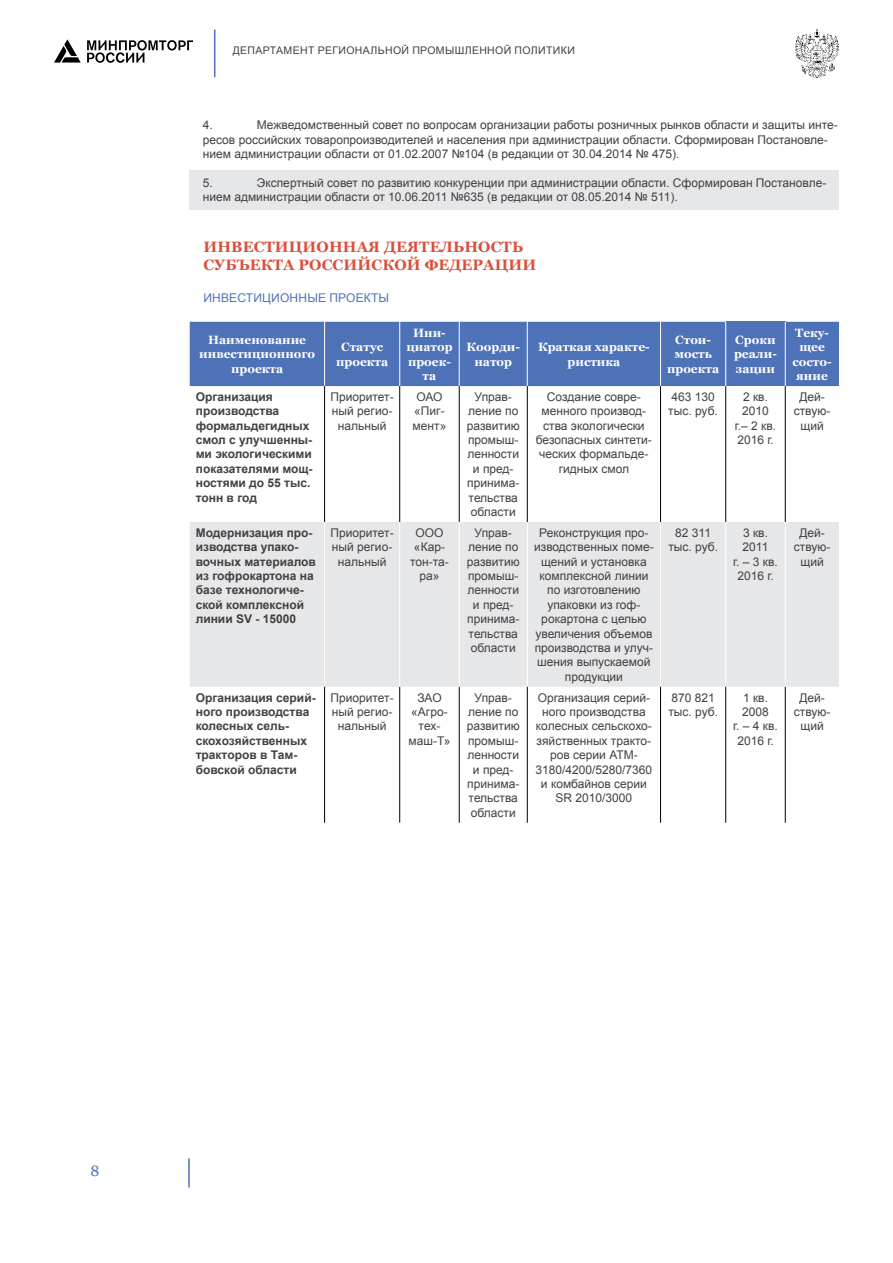
<style>
.page{position:relative;width:893px;height:1263px;background:#fff}
.page>*{position:absolute;margin:0;border:0;box-sizing:border-box;transform-origin:0 0}
.t1{font:700 15px/18px "Georgia";letter-spacing:.01em;color:#dc4e3a}
.t2{font:15px "Georgia";color:#4e72b8}
.t3{font:12px/14.4px "Arial";color:#414042;text-align:center}
.t4{font:700 12px/14.4px "Arial";color:#414042}
.t5{font:700 12px/14.4px "Georgia";color:#fff;text-align:center}
.t6{font:12px "Arial";letter-spacing:.015em;color:#4e72b8}
.t7{font:10.5px "Arial";letter-spacing:.035em;color:#414042}
</style>
<div class="page">
<div style="left:190px;top:170px;width:649px;height:39px;background:#e6e7e8"></div>
<div style="left:190px;top:322px;width:649px;height:64px;background:#4e72b8"></div>
<div style="left:726px;top:322px;width:59px;height:64px;background:#4e72b8"></div>
<div style="left:190px;top:522px;width:649px;height:165px;background:#e6e7e8"></div>
<hr style="left:324px;top:322px;width:1px;height:64px;background:#fff">
<hr style="left:399px;top:322px;width:1px;height:64px;background:#fff">
<hr style="left:459px;top:322px;width:1px;height:64px;background:#fff">
<hr style="left:527px;top:322px;width:1px;height:64px;background:#fff">
<hr style="left:660px;top:322px;width:1px;height:64px;background:#fff">
<hr style="left:725px;top:322px;width:1px;height:64px;background:#fff">
<hr style="left:785px;top:322px;width:1px;height:64px;background:#fff">
<hr style="left:324px;top:522px;width:1px;height:165px;background:#fff">
<hr style="left:399px;top:522px;width:1px;height:165px;background:#fff">
<hr style="left:459px;top:522px;width:1px;height:165px;background:#fff">
<hr style="left:527px;top:522px;width:1px;height:165px;background:#fff">
<hr style="left:660px;top:522px;width:1px;height:165px;background:#fff">
<hr style="left:725px;top:522px;width:1px;height:165px;background:#fff">
<hr style="left:785px;top:522px;width:1px;height:165px;background:#fff">
<hr style="left:324px;top:386px;width:1px;height:136px;background:#000">
<hr style="left:399px;top:386px;width:1px;height:136px;background:#000">
<hr style="left:459px;top:386px;width:1px;height:136px;background:#000">
<hr style="left:527px;top:386px;width:1px;height:136px;background:#000">
<hr style="left:660px;top:386px;width:1px;height:136px;background:#000">
<hr style="left:725px;top:386px;width:1px;height:136px;background:#000">
<hr style="left:785px;top:386px;width:1px;height:136px;background:#000">
<hr style="left:399px;top:687px;width:1px;height:136px;background:#000">
<hr style="left:459px;top:687px;width:1px;height:136px;background:#000">
<hr style="left:527px;top:687px;width:1px;height:136px;background:#000">
<hr style="left:660px;top:687px;width:1px;height:136px;background:#000">
<hr style="left:725px;top:687px;width:1px;height:136px;background:#000">
<hr style="left:785px;top:687px;width:1px;height:136px;background:#000">
<hr style="left:324px;top:687px;width:1px;height:136px;background:#000">
<hr style="left:188px;top:1158px;width:2px;height:29px;background:#4e72b8">
<hr style="left:214px;top:30px;width:1px;height:47px;background:#4e72b8">
<svg style="left:54px;top:39px;width:27px;height:24px"></svg>
<svg style="left:87px;top:40px;width:106px;height:23px"></svg>
<img style="left:795px;top:30px;width:44px;height:47px">
<p class="t7" style="left:233px;top:43px;width:344px">департамент региональной промышленной политики</p>
<p class="t3" style="left:203px;top:118px;width:637px;text-align:left;text-indent:54px">Межведомственный совет по вопросам организации работы розничных рынков области и защиты инте&shy;ресов российских товаропроизводителей и населения при администрации области. Сформирован Постановле&shy;нием администрации области от 01.02.2007 №104 (в редакции от 30.04.2014 № 475).</p>
<p class="t3" style="left:203px;top:176px;width:12px">5.</p>
<p class="t3" style="left:203px;top:118px;width:12px">4.</p>
<p class="t3" style="left:203px;top:176px;width:625px;text-align:left;text-indent:54px">Экспертный совет по развитию конкуренции при администрации области. Сформирован Постановле&shy;нием администрации области от 10.06.2011 №635 (в редакции от 08.05.2014 № 511).</p>
<p class="t1" style="left:203px;top:237px;width:334px">Инвестиционная деятельность субъекта Российской Федерации</p>
<p class="t6" style="left:203px;top:289px;width:187px">И нвестиционные проекты</p>
<p class="t5" style="left:199px;top:333px;width:117px">Наименование инвестиционного проекта</p>
<p class="t5" style="left:336px;top:340px;width:54px">Статус проекта</p>
<p class="t5" style="left:406px;top:325px;width:48px">Ини&shy;циатор проек&shy;та</p>
<p class="t5" style="left:467px;top:340px;width:55px">Коорди&shy;натор</p>
<p class="t5" style="left:538px;top:340px;width:113px">Краткая характе&shy;ристика</p>
<p class="t5" style="left:667px;top:333px;width:54px">Стои&shy;мость проекта</p>
<p class="t5" style="left:734px;top:333px;width:44px;text-align:justify">Сроки реали&shy;зации</p>
<p class="t5" style="left:793px;top:325px;width:41px">Теку&shy;щее состо&shy;яние</p>
<p class="t4" style="left:196px;top:389px;width:118px">Организация производства формальдегидных смол с улучшенны&shy;ми экологическими показателями мощ&shy;ностями до 55 тыс. тонн в год</p>
<p class="t3" style="left:331px;top:389px;width:65px">П риоритет&shy;ный регио&shy;нальный</p>
<p class="t3" style="left:413px;top:389px;width:35px;text-align:left;text-indent:4px">ОАО «Пиг&shy;мент»</p>
<p class="t3" style="left:467px;top:389px;width:54px">Управ&shy;ление по развитию промыш&shy;ленности и пред&shy;принима&shy;тельства области</p>
<p class="t3" style="left:536px;top:389px;width:118px">Создание совре&shy;менного производ&shy;ства экологически безопасных синтети&shy;ческих формальде&shy;гидных смол</p>
<p class="t3" style="left:668px;top:389px;width:51px;text-align:left">463 130 тыс. руб.</p>
<p class="t3" style="left:735px;top:389px;width:43px">2 кв.<br>2010 г.– 2 кв.<br>2016 г.</p>
<p class="t3" style="left:794px;top:389px;width:38px">Дей&shy;ствую&shy;щий</p>
<p class="t4" style="left:196px;top:525px;width:122px">Модернизация про&shy;изводства упако&shy;вочных материалов из гофрокартона на базе технологиче&shy;ской комплексной линии SV - 15000</p>
<p class="t3" style="left:331px;top:525px;width:65px">П риоритет&shy;ный регио&shy;нальный</p>
<p class="t3" style="left:415px;top:525px;width:10px">ООО</p>
<p class="t3" style="left:467px;top:525px;width:54px">Управ&shy;ление по развитию промыш&shy;ленности и пред&shy;принима&shy;тельства области</p>
<p class="t3" style="left:534px;top:525px;width:121px">Реконструкция про&shy;изводственных поме&shy;щений и установка комплексной линии по изготовлению упаковки из гоф&shy;рокартона с целью увеличения объемов производства и улуч&shy;шения выпускаемой продукции</p>
<p class="t3" style="left:668px;top:525px;width:51px">82 311 тыс. руб.</p>
<p class="t3" style="left:733px;top:525px;width:46px">3 кв.<br>2011<br>г. – 3 кв.<br>2016 г.</p>
<p class="t3" style="left:794px;top:525px;width:38px">Дей&shy;ствую&shy;щий</p>
<p class="t3" style="left:414px;top:540px;width:33px">«Кар-</p>
<p class="t3" style="left:410px;top:554px;width:40px">тон-та-</p>
<p class="t3" style="left:419px;top:568px;width:22px">ра»</p>
<p class="t4" style="left:196px;top:690px;width:121px">Организация серий&shy;ного производства колесных сель&shy;скохозяйственных тракторов в Там&shy;бовской области</p>
<p class="t3" style="left:331px;top:690px;width:65px">П риоритет&shy;ный регио&shy;нальный</p>
<p class="t3" style="left:417px;top:690px;width:9px">ЗАО</p>
<p class="t3" style="left:411px;top:704px;width:38px">«Агро-</p>
<p class="t3" style="left:419px;top:719px;width:23px">тех-</p>
<p class="t3" style="left:408px;top:733px;width:44px">маш-Т»</p>
<p class="t3" style="left:467px;top:690px;width:54px">Управ&shy;ление по развитию промыш&shy;ленности и пред&shy;принима&shy;тельства области</p>
<p class="t3" style="left:536px;top:690px;width:118px">Организация серий&shy;ного производства колесных сельскохо&shy;зяйственных тракто&shy;ров серии АТМ-<br>3180/4200/5280/7360 и комбайнов серии<br>SR 2010/3000</p>
<p class="t3" style="left:668px;top:690px;width:51px;text-align:left">870 821 тыс. руб.</p>
<p class="t3" style="left:733px;top:690px;width:46px">1 кв.<br>2008<br>г. – 4 кв.<br>2016 г.</p>
<p class="t3" style="left:794px;top:690px;width:38px">Дей&shy;ствую&shy;щий</p>
<p class="t2" style="left:90px;top:1162px;width:10px">8</p>
</div>
